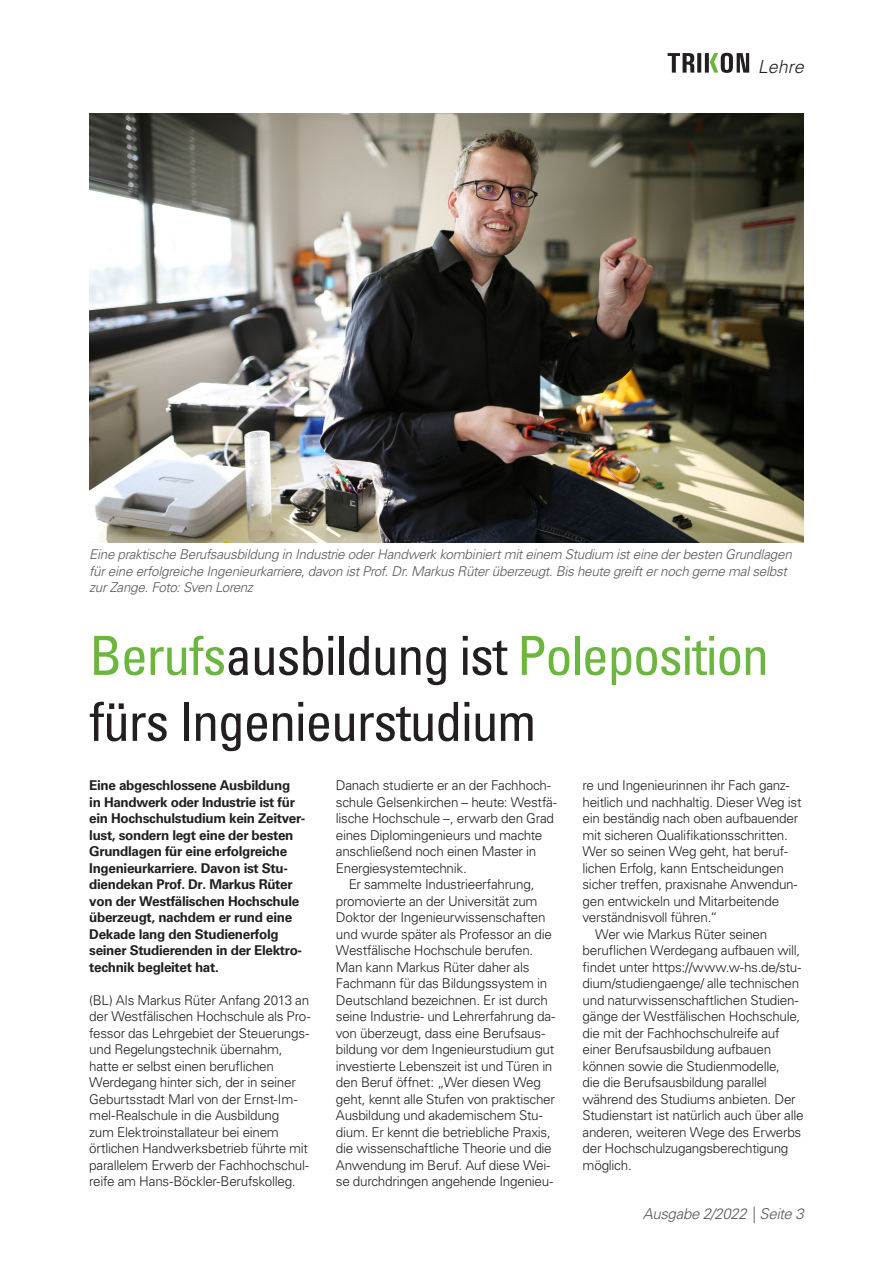
<style>
.page{position:relative;width:893px;height:1263px;background:#fff}
.page>*{position:absolute;margin:0;border:0;box-sizing:border-box;transform-origin:0 0}
.Headline_36{font:condensed 54px/66px "Univers LT Std";letter-spacing:-.025em;color:#231f20}
.t1{font:italic 300 18px "Univers LT Std";color:#231f20}
.t2{font:italic 300 15px "Univers LT Std";letter-spacing:-.025em;color:#57585a}
.FließtextEinrück{font:300 13.5px/16.5px "Univers LT Std";letter-spacing:-.02em;color:#231f20}
.Fließtext{font:300 13.5px/16.5px "Univers LT Std";letter-spacing:-.02em;color:#231f20}
.Aufmacher{font:700 13.5px/16.5px "Univers LT Std";letter-spacing:-.025em;color:#231f20}
.Bildtext_Titel_80{font:italic 300 13.5px/16.5px "Univers LT Std";letter-spacing:-.02em;color:#57585a}
.s1{color:#6cb640}
</style>
<div class="page">
<svg style="left:668px;top:53px;width:81px;height:20px"></svg>
<img style="left:89px;top:114px;width:715px;height:429px">
<h2 class="t1" style="left:758px;top:56px;width:48px">Lehre</h2>
<p class="Bildtext_Titel_80" style="left:89px;top:546px;width:704px">Eine praktische Berufsausbildung in Industrie oder Handwerk kombiniert mit einem Studium ist eine der besten Grundlagen für eine erfolgreiche Ingenieurkarriere, davon ist Prof. Dr. Markus Rüter überzeugt. Bis heute greift er noch gerne mal selbst zur Zange. Foto: Sven Lorenz</p>
<p class="Headline_36" style="left:89px;top:622px;width:681px"><span class="s1">Berufs</span>ausbildung ist <span class="s1">Poleposition </span>fürs Ingenieurstudium</p>
<p class="Aufmacher" style="left:89px;top:777px;width:218px">Eine abgeschlossene Ausbildung<br>in Handwerk oder Industrie ist für ein Hochschulstudium kein Zeitver&shy;lust, sondern legt eine der besten Grundlagen für eine erfolgreiche Ingenieurkarriere. Davon ist Stu&shy;diendekan Prof. Dr. Markus Rüter von der Westfälischen Hochschule überzeugt, nachdem er rund eine Dekade lang den Studienerfolg seiner Studierenden in der Elektro&shy;technik begleitet hat.</p>
<p class="Fließtext" style="left:89px;top:992px;width:223px">(BL) Als Markus Rüter Anfang 2013 an der Westfälischen Hochschule als Pro&shy;fessor das Lehrgebiet der Steuerungs&shy;und Regelungstechnik übernahm, hatte er selbst einen beruflichen Werdegang hinter sich, der in seiner Geburtsstadt Marl von der Ernst-Im&shy;mel-Realschule in die Ausbildung<br>zum Elektroinstallateur bei einem örtlichen Handwerksbetrieb führte mit parallelem Erwerb der Fachhochschul&shy;reife am Hans-Böckler-Berufskolleg.</p>
<p class="FließtextEinrück" style="left:583px;top:777px;width:220px">re und Ingenieurinnen ihr Fach ganz&shy;heitlich und nachhaltig. Dieser Weg ist ein beständig nach oben aufbauender mit sicheren Qualifikationsschritten.<br>Wer so seinen Weg geht, hat beruf&shy;lichen Erfolg, kann Entscheidungen sicher treffen, praxisnahe Anwendun&shy;gen entwickeln und Mitarbeitende verständnisvoll führen.“</p>
<p class="FließtextEinrück" style="left:583px;top:926px;width:223px;text-indent:13px">Wer wie Markus Rüter seinen beruflichen Werdegang aufbauen will, findet unter https://www.w-hs.de/stu&shy;dium/studiengaenge/ alle technischen und naturwissenschaftlichen Studien&shy;gänge der Westfälischen Hochschule, die mit der Fachhochschulreife auf einer Berufsausbildung aufbauen können sowie die Studienmodelle,<br>die die Berufsausbildung parallel während des Studiums anbieten. Der Studienstart ist natürlich auch über alle anderen, weiteren Wege des Erwerbs der Hochschulzugangsberechtigung möglich.</p>
<p class="Fließtext" style="left:336px;top:777px;width:223px">Danach studierte er an der Fachhoch&shy;schule Gelsenkirchen – heute: Westfä&shy;lische Hochschule –, erwarb den Grad eines Diplomingenieurs und machte anschließend noch einen Master in Energiesystemtechnik.</p>
<p class="FließtextEinrück" style="left:336px;top:876px;width:221px;text-indent:13px">Er sammelte Industrieerfahrung, promovierte an der Universität zum Doktor der Ingenieurwissenschaften und wurde später als Professor an die Westfälische Hochschule berufen.<br>Man kann Markus Rüter daher als Fachmann für das Bildungssystem in Deutschland bezeichnen. Er ist durch seine Industrie- und Lehrerfahrung da&shy;von überzeugt, dass eine Berufsaus&shy;bildung vor dem Ingenieurstudium gut investierte Lebenszeit ist und Türen in den Beruf öffnet: „Wer diesen Weg geht, kennt alle Stufen von praktischer Ausbildung und akademischem Stu&shy;dium. Er kennt die betriebliche Praxis, die wissenschaftliche Theorie und die Anwendung im Beruf. Auf diese Wei&shy;se durchdringen angehende Ingenieu-</p>
<p class="t2" style="left:643px;top:1205px;width:162px">Ausgabe 2/2022 | Seite 3</p>
</div>
